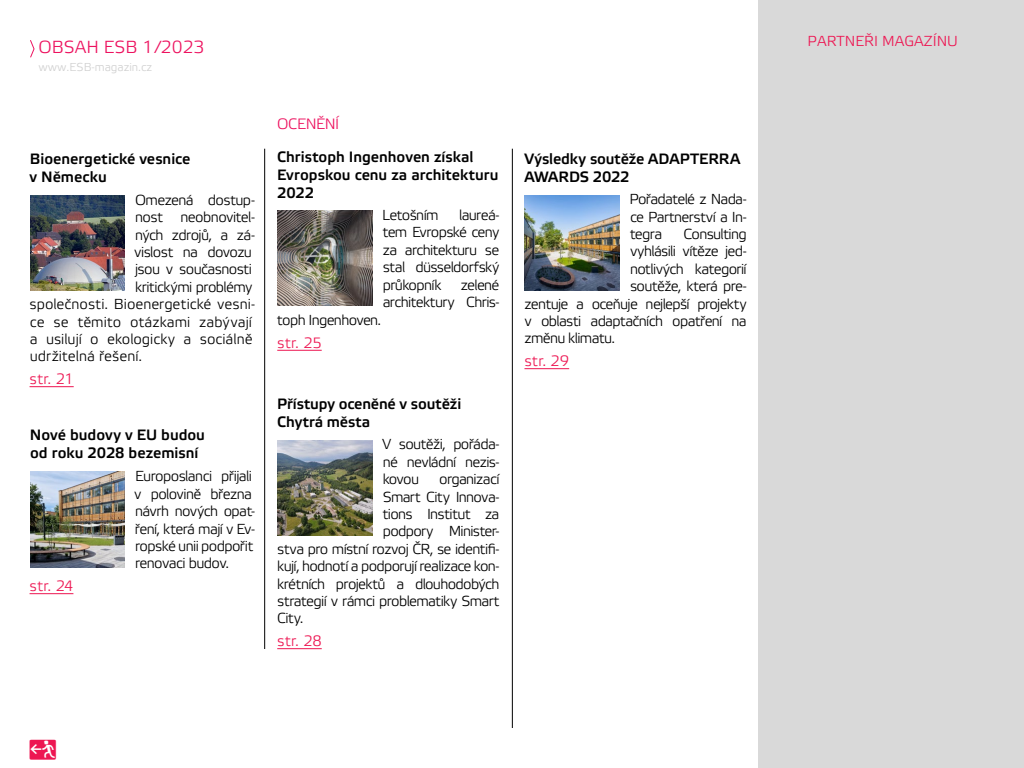
<style>
.page{position:relative;width:1024px;height:768px;background:#fff}
.page>*{position:absolute;margin:0;border:0;box-sizing:border-box;transform-origin:0 0}
.t1{font:20px "Etelka Medium Pro";color:#ed1652}
.t2{font:17.5px "Etelka Light Pro";color:#ed125f}
.t3{font:15px/18px "Etelka Medium Pro";letter-spacing:-.005em;color:#000}
.t4{font:15px "Etelka Light Pro";letter-spacing:.015em;color:#ed1652}
.t5{font:15px "Etelka Light Pro";letter-spacing:-.025em;color:#ed125f}
.t6{font:14.5px/17.4px "Etelka Light Pro";letter-spacing:-.04em;color:#000;text-align:justify}
.t7{font:14.5px "Etelka Light Pro";color:#000}
.t8{font:14.5px "Etelka Light Pro";color:#ed1652}
.t9{font:11.5px "Etelka Light Pro";color:#d0d0d0}
</style>
<div class="page">
<img style="left:30px;top:195px;width:95px;height:96px">
<hr style="left:30px;top:386px;width:44px;height:1px;background:#ed1652">
<img style="left:30px;top:472px;width:95px;height:95px">
<hr style="left:30px;top:593px;width:43px;height:1px;background:#ed1652">
<hr style="left:524px;top:368px;width:45px;height:1px;background:#ed1652">
<img style="left:524px;top:195px;width:96px;height:95px">
<hr style="left:277px;top:350px;width:45px;height:1px;background:#ed1652">
<hr style="left:277px;top:648px;width:45px;height:1px;background:#ed1652">
<img style="left:277px;top:211px;width:96px;height:95px">
<img style="left:277px;top:440px;width:96px;height:95px">
<hr style="left:512px;top:149px;width:1px;height:579px;background:#000">
<hr style="left:264px;top:149px;width:1px;height:500px;background:#000">
<svg style="left:30px;top:40px;width:5px;height:18px"></svg>
<div style="left:758px;top:0;width:266px;height:768px;background:#d9d9d9"></div>
<p class="t2" style="left:38px;top:37px;width:168px">OBSAH ESB 1/2023</p>
<p class="t9" style="left:38px;top:61px;width:115px">www.ESB-magazin.cz</p>
<p class="t3" style="left:30px;top:151px;width:162px">Bioenergetické vesnice v Německu</p>
<p class="t6" style="left:135px;top:192px;width:122px">Omezená dostup-</p>
<p class="t6" style="left:135px;top:209px;width:121px">nost neobnovitel-</p>
<p class="t6" style="left:135px;top:227px;width:121px">ných zdrojů, a zá-</p>
<p class="t6" style="left:134px;top:244px;width:119px">vislost na dovozu</p>
<p class="t6" style="left:135px;top:262px;width:118px">jsou v současnosti</p>
<p class="t6" style="left:135px;top:279px;width:119px">kritickými problémy</p>
<p class="t7" style="left:30px;top:297px;width:227px">společnosti. Bioenergetické vesni-</p>
<p class="t7" style="left:30px;top:314px;width:224px">ce se těmito otázkami zabývají</p>
<p class="t7" style="left:30px;top:331px;width:224px">a usilují o ekologicky a sociálně</p>
<p class="t7" style="left:30px;top:349px;width:114px">udržitelná řešení.</p>
<p class="t4" style="left:30px;top:371px;width:46px">str. 21</p>
<p class="t3" style="left:30px;top:427px;width:177px">Nové budovy v EU budou od roku 2028 bezemisní</p>
<p class="t6" style="left:134px;top:469px;width:122px;text-align:left">Europoslanci přijali v polovině března návrh nových opat&shy;ření, která mají v Ev&shy;ropské unii podpořit renovaci budov.</p>
<p class="t4" style="left:30px;top:578px;width:45px">str. 24</p>
<p class="t5" style="left:277px;top:115px;width:64px">OCENĚNÍ</p>
<p class="t3" style="left:277px;top:148px;width:223px">Christoph Ingenhoven získal<br>Evropskou cenu za architekturu<br>2022</p>
<p class="t6" style="left:382px;top:207px;width:58px">Letošním</p>
<p class="t6" style="left:383px;top:207px;width:118px;text-indent:76px">laureá&shy;tem Evropské ceny za architekturu se stal düsseldorfský průkopník</p>
<p class="t6" style="left:383px;top:277px;width:118px;text-align:right">zelené<br>architektury Chris-</p>
<p class="t6" style="left:277px;top:312px;width:106px">toph Ingenhoven.</p>
<p class="t4" style="left:277px;top:335px;width:46px">str. 25</p>
<p class="t3" style="left:277px;top:396px;width:186px">Přístupy oceněné v soutěži<br>Chytrá města</p>
<p class="t6" style="left:382px;top:437px;width:119px">V soutěži, pořáda&shy;né nevládní nezis&shy;kovou</p>
<p class="t6" style="left:439px;top:471px;width:62px">organizací</p>
<p class="t6" style="left:383px;top:489px;width:118px">Smart City Innova-</p>
<p class="t6" style="left:383px;top:506px;width:118px">tions Institut za</p>
<p class="t6" style="left:383px;top:524px;width:118px">podpory Minister-</p>
<p class="t6" style="left:277px;top:541px;width:224px">stva pro místní rozvoj ČR, se identifi-</p>
<p class="t6" style="left:277px;top:558px;width:224px">kují, hodnotí a podporují realizace kon-</p>
<p class="t6" style="left:277px;top:576px;width:224px">krétních projektů a dlouhodobých</p>
<p class="t6" style="left:277px;top:593px;width:224px">strategií v rámci problematiky Smart</p>
<p class="t6" style="left:277px;top:611px;width:28px">City.</p>
<p class="t4" style="left:277px;top:633px;width:46px">str. 28</p>
<p class="t3" style="left:524px;top:151px;width:217px">Výsledky soutěže ADAPTERRA<br>AWARDS 2022</p>
<p class="t6" style="left:629px;top:191px;width:119px">Pořadatelé z Nada&shy;ce Partnerství a In&shy;tegra</p>
<p class="t6" style="left:684px;top:226px;width:65px">Consulting</p>
<p class="t6" style="left:630px;top:244px;width:118px">vyhlásili vítěze jed-</p>
<p class="t6" style="left:630px;top:261px;width:118px">notlivých kategorií</p>
<p class="t6" style="left:630px;top:278px;width:118px">soutěže, která pre-</p>
<p class="t6" style="left:524px;top:296px;width:224px">zentuje a oceňuje nejlepší projekty</p>
<p class="t6" style="left:524px;top:313px;width:224px">v oblasti adaptačních opatření na</p>
<p class="t6" style="left:524px;top:331px;width:92px">změnu klimatu.</p>
<p class="t4" style="left:524px;top:353px;width:46px">str. 29</p>
<h1 class="t1" style="left:29px;top:737px;width:29px">q</h1>
<p class="t8" style="left:808px;top:34px;width:152px">PARTNEŘI MAGAZÍNU</p>
</div>
